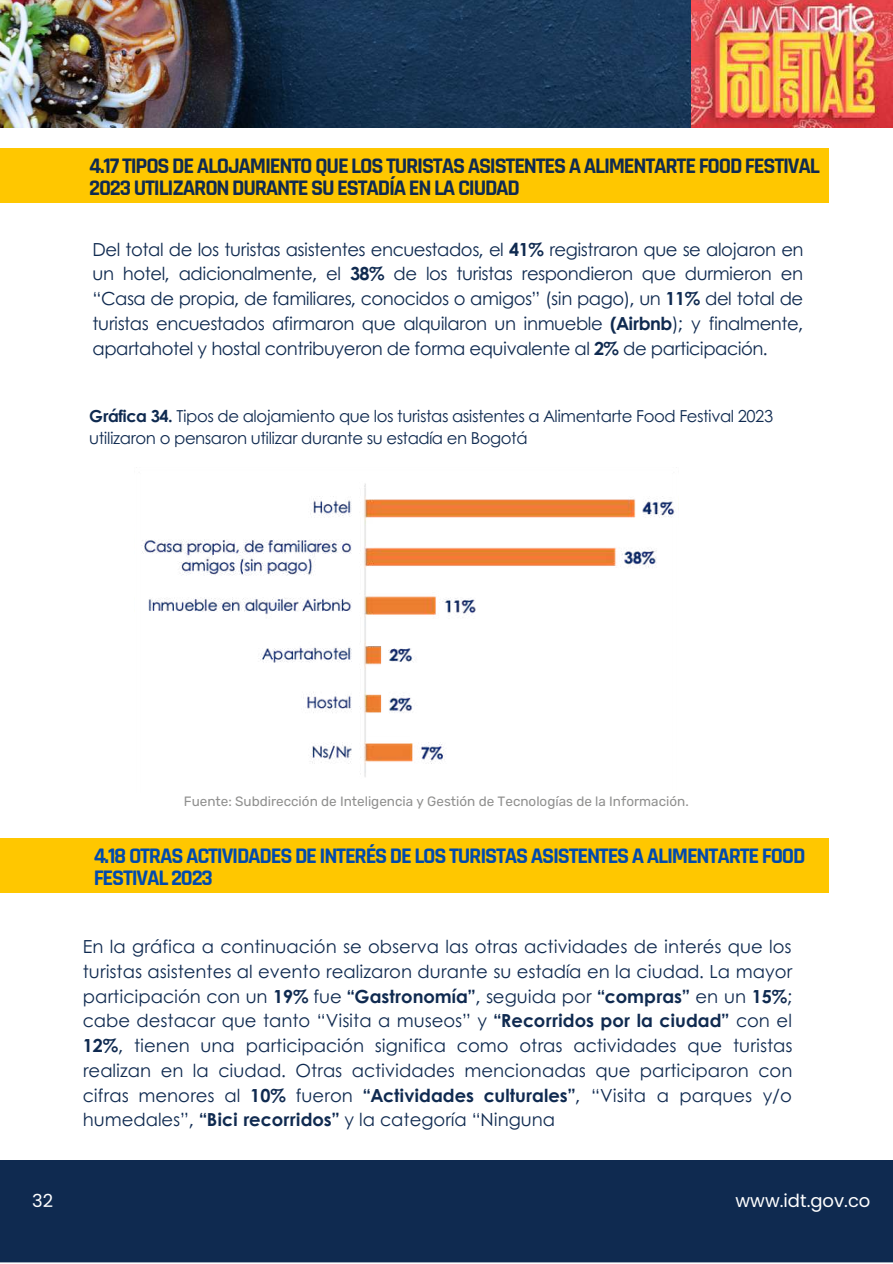
<style>
.page{position:relative;width:893px;height:1264px;background:#fff}
.page>*{position:absolute;margin:0;border:0;box-sizing:border-box;transform-origin:0 0}
.t1{font:700 22.5px/22.5px "Rajdhani";letter-spacing:-.055em;color:#0f2a50}
.t2{font:700 22.5px/22.5px "Rajdhani";letter-spacing:-.055em;color:#004aad}
.t3{font:18px/24.8px "Century Gothic";letter-spacing:-.01em;color:#0f2a50;text-align:justify}
.t4{font:18px "Poppins";color:#fff}
.t5{font:16.5px/22.5px "Century Gothic";letter-spacing:-.025em;color:#0f2a50}
.t6{font:13.5px "Rubik";color:#90908f}
.s1{font-weight:700}
</style>
<div class="page">
<div style="left:0;top:1160px;width:892px;height:102px;background:#0f2a50"></div>
<img style="left:0;top:0;width:892px;height:128px">
<img style="left:691px;top:0;width:201px;height:127px">
<div style="left:0;top:838px;width:828px;height:54px;background:#ffc700"></div>
<img style="left:141px;top:483px;width:534px;height:294px">
<div style="left:0;top:148px;width:828px;height:54px;background:#ffc700"></div>
<p class="t1" style="left:89px;top:155px;width:732px">4.17 TIPOS DE ALOJAMIENTO QUE LOS TURISTAS ASISTENTES A ALIMENTARTE FOOD FESTIVAL<br>2023 UTILIZARON DURANTE SU ESTADÍA EN LA CIUDAD</p>
<p class="t3" style="left:93px;top:236px;width:712px">Del total de los turistas asistentes encuestados, el <span class="s1">41%</span> registraron que se alojaron en un hotel, adicionalmente, el <span class="s1">38%</span> de los turistas respondieron que durmieron en “Casa de propia, de familiares, conocidos o amigos” (sin pago), un <span class="s1">11%</span> del total de turistas encuestados afirmaron que alquilaron un inmueble <span class="s1">(Airbnb</span>); y finalmente, apartahotel y hostal contribuyeron de forma equivalente al <span class="s1">2%</span> de participación.</p>
<p class="t5" style="left:89px;top:404px;width:685px"><span class="s1">Gráfica 34.</span> Tipos de alojamiento que los turistas asistentes a Alimentarte Food Festival 2023 utilizaron o pensaron utilizar durante su estadía en Bogotá</p>
<p class="t6" style="left:184px;top:793px;width:506px">Fuente: Subdirección de Inteligencia y Gestión de Tecnologías de la Información.</p>
<p class="t2" style="left:94px;top:845px;width:713px">4.18 OTRAS ACTIVIDADES DE INTERÉS DE LOS TURISTAS ASISTENTES A ALIMENTARTE FOOD<br>FESTIVAL 2023</p>
<p class="t3" style="left:83px;top:933px;width:711px">En la gráfica a continuación se observa las otras actividades de interés que los turistas asistentes al evento realizaron durante su estadía en la ciudad. La mayor participación con un <span class="s1">19%</span> fue <span class="s1">“Gastronomía”</span>, seguida por <span class="s1">“compras”</span> en un <span class="s1">15%</span>; cabe destacar que tanto “Visita a museos” y <span class="s1">“Recorridos por la ciudad”</span> con el <span class="s1">12%</span>, tienen una participación significa como otras actividades que turistas realizan en la ciudad. Otras actividades mencionadas que participaron con cifras menores al <span class="s1">10%</span> fueron <span class="s1">“Actividades culturales”</span>, “Visita a parques y/o humedales”, <span class="s1">“Bici recorridos”</span> y la categoría “Ninguna</p>
<p class="t4" style="left:32px;top:1187px;width:22px">32</p>
<p class="t4" style="left:735px;top:1187px;width:136px">www.idt.gov.co</p>
</div>
